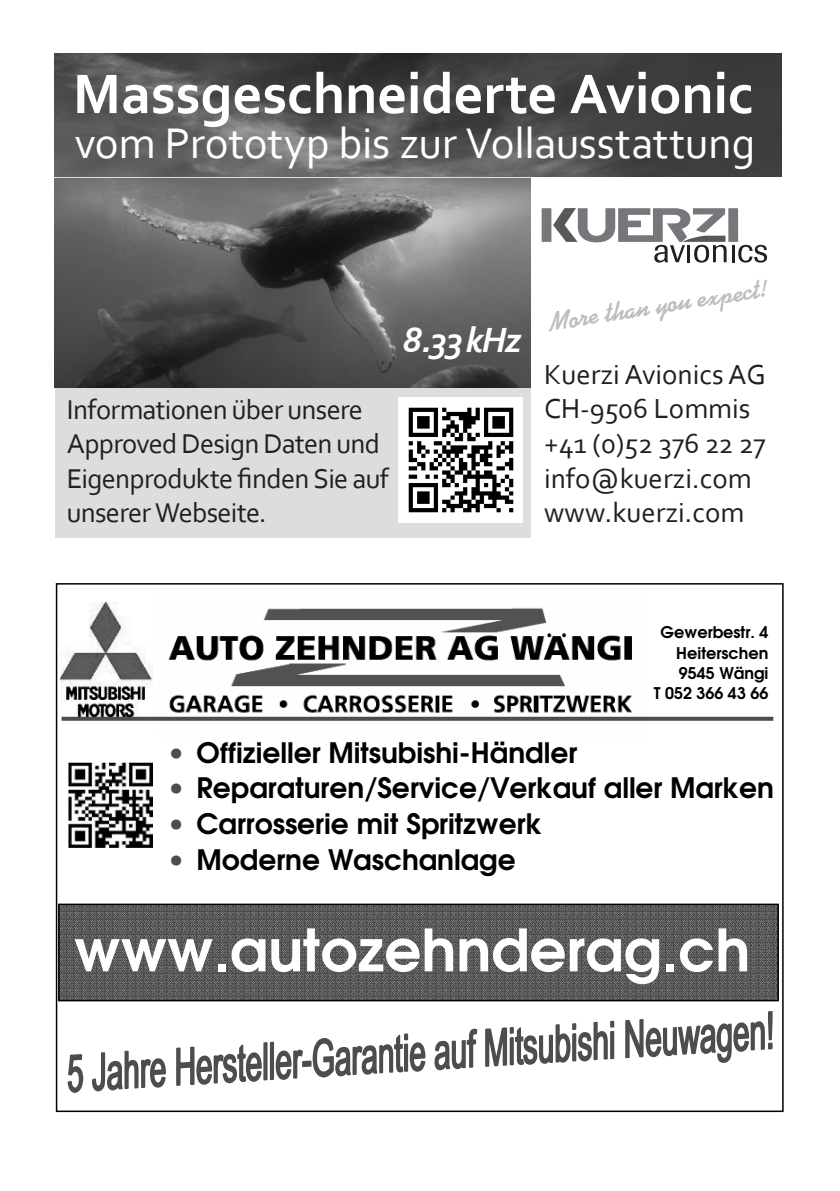
<style>
.page{position:relative;width:840px;height:1191px;background:#fff}
.page>*{position:absolute;margin:0;border:0;box-sizing:border-box;transform-origin:0 0}
.t1{font:700 58.4px "Corbel";letter-spacing:-.005em;color:#fff}
.t2{font:600 58px "Avant Garde";color:#fff}
.t3{font:44.8px "Corbel";letter-spacing:-.005em;color:#fff}
.t4{font:italic 700 36.6px "Corbel";color:#fff}
.t5{font:28.8px/34.6px "Corbel";color:#231f20}
.t6{font:28.4px/34.2px "Corbel";letter-spacing:-.025em;color:#231f20}
.t7{font:600 28px "Avant Garde";color:#000}
.t8{font:700 26.8px "Kaufmann";color:#bdbdbd}
.t9{font:600 16px/20.4px "Avant Garde";color:#000;text-align:right}
.s1{color:#4d4d4d}
</style>
<div class="page">
<div style="left:55px;top:164px;width:475px;height:374px;background:#dcdddf"></div>
<img style="left:55px;top:179px;width:475px;height:208px">
<hr style="left:731px;top:245px;width:3px;height:17px;background:#231f20">
<svg style="left:738px;top:245px;width:28px;height:18px"></svg>
<div style="left:728px;top:208px;width:9px;height:34px;background:#75777a"></div>
<div style="left:541px;top:208px;width:10px;height:34px;background:#75777a"></div>
<svg style="left:553px;top:208px;width:173px;height:55px"></svg>
<img style="left:55px;top:54px;width:726px;height:122px">
<img style="left:398px;top:398px;width:124px;height:124px">
<svg style="left:67px;top:1054px;width:17px;height:39px"></svg>
<svg style="left:92px;top:1050px;width:74px;height:42px"></svg>
<svg style="left:176px;top:1033px;width:250px;height:53px"></svg>
<svg style="left:434px;top:1028px;width:44px;height:43px"></svg>
<svg style="left:485px;top:1020px;width:129px;height:47px"></svg>
<svg style="left:625px;top:1011px;width:147px;height:52px"></svg>
<img style="left:68px;top:762px;width:85px;height:85px">
<img style="left:159px;top:608px;width:488px;height:109px">
<img style="left:60px;top:602px;width:93px;height:114px">
<svg style="left:62px;top:717px;width:710px;height:4px;background:#565656"></svg>
<svg style="left:61px;top:906px;width:714px;height:92px;background:#5a5a5a"></svg>
<div style="left:58px;top:903px;width:720px;height:98px;border:2px solid #000"></div>
<h1 class="t1" style="left:73px;top:57px;width:681px">Massgeschneiderte Avionic</h1>
<h3 class="t3" style="left:75px;top:116px;width:682px">vom Prototyp bis zur Vollausstattung</h3>
<h3 class="t4" style="left:402px;top:317px;width:121px">8.33 kHz</h3>
<p class="t6" style="left:67px;top:392px;width:323px">Informationen über unsere<br>Approved Design Daten und<br>Eigenprodukte finden Sie auf unserer Webseite.</p>
<p class="t8" style="left:545px;top:306px;width:222px;rotate:-9deg">More than you expect!</p>
<p class="t5" style="left:543px;top:356px;width:223px">Kuerzi Avionics AG<br>CH-9506 Lommis +41 (0)52 376 22 27 info@kuerzi.com www.kuerzi.com</p>
<p class="t9" style="left:653px;top:624px;width:116px">Gewerbestr. 4<br>Heiterschen<br>9545 Wängi<br>T 052 366 43 66</p>
<p class="t7" style="left:170px;top:741px;width:409px"><span class="s1">•</span> Offizieller Mitsubishi-Händler</p>
<p class="t7" style="left:170px;top:777px;width:605px"><span class="s1">•</span> Reparaturen/Service/Verkauf aller Marken</p>
<p class="t7" style="left:170px;top:812px;width:373px"><span class="s1">•</span> Carrosserie mit Spritzwerk</p>
<p class="t7" style="left:170px;top:848px;width:347px"><span class="s1">•</span> Moderne Waschanlage</p>
<h2 class="t2" style="left:74px;top:927px;width:677px">www.autozehnderag.ch</h2>
</div>
